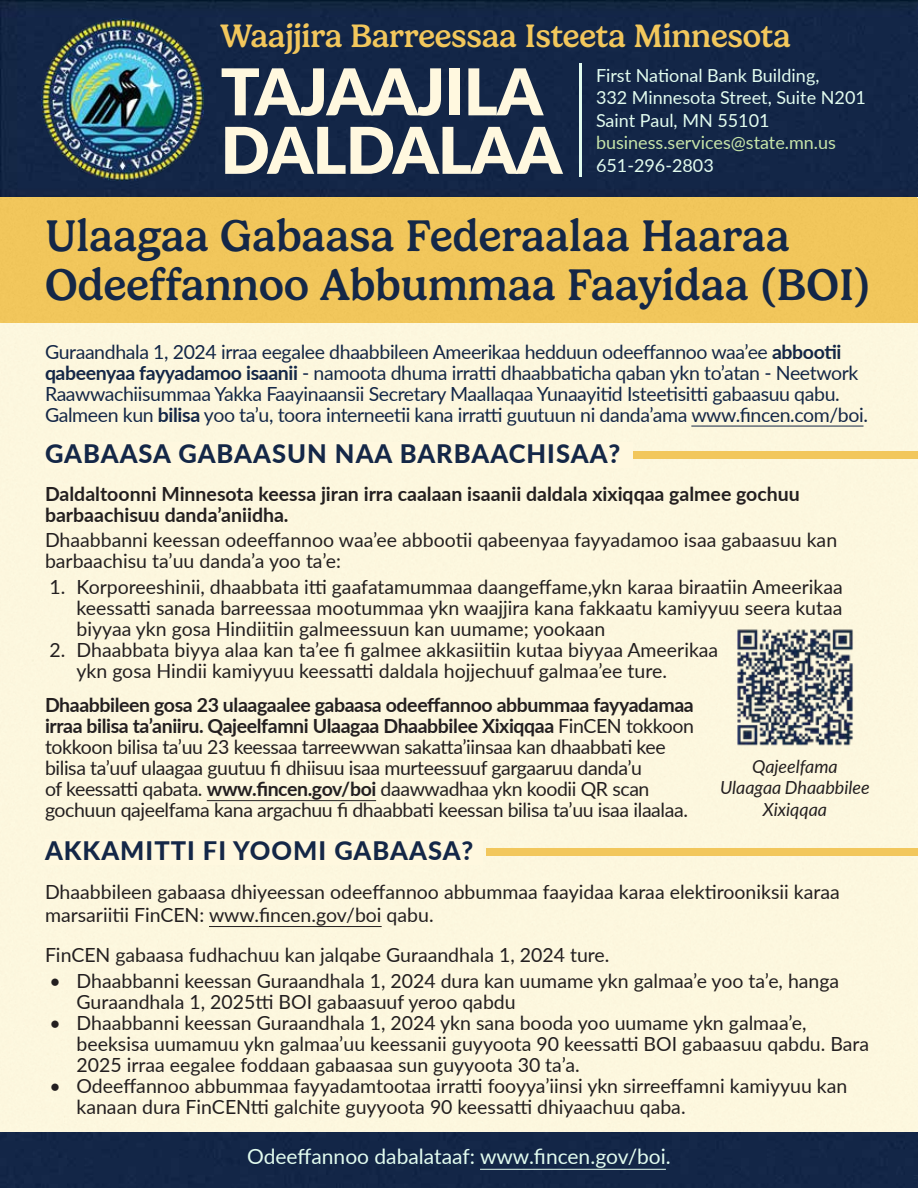
<style>
.page{position:relative;width:918px;height:1188px;background:#fff}
.page>*{position:absolute;margin:0;border:0;box-sizing:border-box;transform-origin:0 0}
.t1{font:900 64.5px/58.5px "Lato";letter-spacing:-.01em;color:#fff8df}
.t2{font:500 45px/49.5px "Gelica";color:#142747}
.t3{font:500 33px "Gelica";letter-spacing:-.01em;color:#f2c75c}
.t4{font:800 25.5px "Lato";letter-spacing:.04em;color:#142747}
.t5{font:21px "Lato";color:#e2fcef}
.t6{font:19.5px/21px "Lato";color:#231f20}
.t7{font:19.5px/21px "Lato";letter-spacing:-.02em;color:#231f20}
.t8{font:19.5px/21px "Lato";letter-spacing:-.02em;color:#142747}
.t9{font:700 19.5px/21px "Lato";color:#231f20}
.t10{font:18px/22.5px "Lato";color:#e2fcef}
.t11{font:italic 18px/21.6px "Lato";color:#231f20;text-align:center}
.t12{font:18px "Lato";color:#c7e5a9}
.s1{font-weight:700}
</style>
<div class="page">
<div style="left:0;top:0;width:918px;height:1132px;background:#fdf7de"></div>
<img style="left:1px;top:0;width:916px;height:322px">
<hr style="left:691px;top:426px;width:173px;height:1px;background:#142747">
<div style="left:369px;top:451px;width:549px;height:8px;background:#f2c75c"></div>
<hr style="left:207px;top:800px;width:169px;height:1px;background:#231f20">
<img style="left:733px;top:625px;width:124px;height:124px">
<div style="left:486px;top:848px;width:432px;height:8px;background:#f2c75c"></div>
<hr style="left:209px;top:926px;width:173px;height:1px;background:#231f20">
<div style="left:0;top:1132px;width:918px;height:56px;background:#132647"></div>
<hr style="left:480px;top:1169px;width:186px;height:1px;background:#e2fcef">
<img style="left:41px;top:18px;width:163px;height:163px">
<hr style="left:579px;top:63px;width:3px;height:114px;background:#e2fcef">
<div style="left:45px;top:442px;width:588px;height:26px;background:#fff8df"></div>
<div style="left:45px;top:839px;width:437px;height:26px;background:#fff8df"></div>
<h3 class="t3" style="left:220px;top:17px;width:572px">Waajjira Barreessaa Isteeta Minnesota</h3>
<h1 class="t1" style="left:221px;top:60px;width:343px">TAJAAJILA<br>DALDALAA</h1>
<p class="t10" style="left:596px;top:63px;width:271px">First National Bank Building,<br>332 Minnesota Street, Suite N201<br>Saint Paul, MN 55101</p>
<p class="t12" style="left:596px;top:130px;width:242px">business.services@state.mn.us</p>
<p class="t10" style="left:596px;top:153px;width:119px">651-296-2803</p>
<h2 class="t2" style="left:45px;top:211px;width:827px">Ulaagaa Gabaasa Federaalaa Haaraa<br>Odeeffannoo Abbummaa Faayidaa (BOI)</h2>
<p class="t8" style="left:45px;top:340px;width:825px">Guraandhala 1, 2024 irraa eegalee dhaabbileen Ameerikaa hedduun odeeffannoo waa’ee <span class="s1">abbootii qabeenyaa fayyadamoo isaanii</span> - namoota dhuma irratti dhaabbaticha qaban ykn to’atan - Neetwork Raawwachiisummaa Yakka Faayinaansii Secretary Maallaqaa Yunaayitid Isteetisitti gabaasuu qabu.<br>Galmeen kun <span class="s1">bilisa</span> yoo ta’u, toora interneetii kana irratti guutuun ni danda’ama www.fincen.com/boi.</p>
<h3 class="t4" style="left:45px;top:435px;width:577px">GABAASA GABAASUN NAA BARBAACHISAA?</h3>
<p class="t9" style="left:45px;top:482px;width:756px">Daldaltoonni Minnesota keessa jiran irra caalaan isaanii daldala xixiqqaa galmee gochuu barbaachisuu danda’aniidha.</p>
<p class="t6" style="left:45px;top:529px;width:794px">Dhaabbanni keessan odeeffannoo waa’ee abbootii qabeenyaa fayyadamoo isaa gabaasuu kan barbaachisu ta’uu danda’a yoo ta’e:</p>
<p class="t6" style="left:77px;top:575px;width:768px;text-align:justify;text-indent:-27px">1. Korporeeshinii, dhaabbata itti gaafatamummaa daangeffame,ykn karaa biraatiin Ameerikaa keessatti sanada barreessaa mootummaa ykn waajjira kana fakkaatu kamiyyuu seera kutaa biyyaa ykn gosa Hindiitiin galmeessuun kan uumame; yookaan</p>
<p class="t6" style="left:77px;top:638px;width:643px;text-indent:-27px">2. Dhaabbata biyya alaa kan ta’ee fi galmee akkasiitiin kutaa biyyaa Ameerikaa ykn gosa Hindii kamiyyuu keessatti daldala hojjechuuf galmaa’ee ture.</p>
<p class="t7" style="left:45px;top:694px;width:650px"><span class="s1">Dhaabbileen gosa 23 ulaagaalee gabaasa odeeffannoo abbummaa fayyadamaa irraa bilisa ta’aniiru. Qajeelfamni Ulaagaa Dhaabbilee Xixiqqaa</span> FinCEN tokkoon tokkoon bilisa ta’uu 23 keessaa tarreewwan sakatta’iinsaa kan dhaabbati kee bilisa ta’uuf ulaagaa guutuu fi dhiisuu isaa murteessuuf gargaaruu danda’u<br>of keessatti qabata. <span class="s1">www.fincen.gov/boi</span> daawwadhaa ykn koodii QR scan gochuun qajeelfama kana argachuu fi dhaabbati keessan bilisa ta’uu isaa ilaalaa.</p>
<p class="t11" style="left:720px;top:754px;width:151px">Qajeelfama<br>Ulaagaa Dhaabbilee<br>Xixiqqaa</p>
<h3 class="t4" style="left:45px;top:832px;width:430px">AKKAMITTI FI YOOMI GABAASA?</h3>
<p class="t6" style="left:45px;top:880px;width:796px;line-height:22.5px">Dhaabbileen gabaasa dhiyeessan odeeffannoo abbummaa faayidaa karaa elektirooniksii karaa marsariitii FinCEN: www.fincen.gov/boi qabu.</p>
<p class="t6" style="left:45px;top:944px;width:566px">FinCEN gabaasa fudhachuu kan jalqabe Guraandhala 1, 2024 ture.</p>
<p class="t6" style="left:77px;top:970px;width:764px;text-indent:-27px">• Dhaabbanni keessan Guraandhala 1, 2024 dura kan uumame ykn galmaa’e yoo ta’e, hanga<br>Guraandhala 1, 2025tti BOI gabaasuuf yeroo qabdu</p>
<p class="t6" style="left:77px;top:1012px;width:794px;text-indent:-27px">• Dhaabbanni keessan Guraandhala 1, 2024 ykn sana booda yoo uumame ykn galmaa’e, beeksisa uumamuu ykn galmaa’uu keessanii guyyoota 90 keessatti BOI gabaasuu qabdu. Bara<br>2025 irraa eegalee foddaan gabaasaa sun guyyoota 30 ta’a.</p>
<p class="t6" style="left:77px;top:1075px;width:772px;text-indent:-27px">• Odeeffannoo abbummaa fayyadamtootaa irratti fooyya’iinsi ykn sirreeffamni kamiyyuu kan kanaan dura FinCENtti galchite guyyoota 90 keessatti dhiyaachuu qaba.</p>
<p class="t5" style="left:247px;top:1142px;width:425px">Odeeffannoo dabalataaf: www.fincen.gov/boi.</p>
</div>
